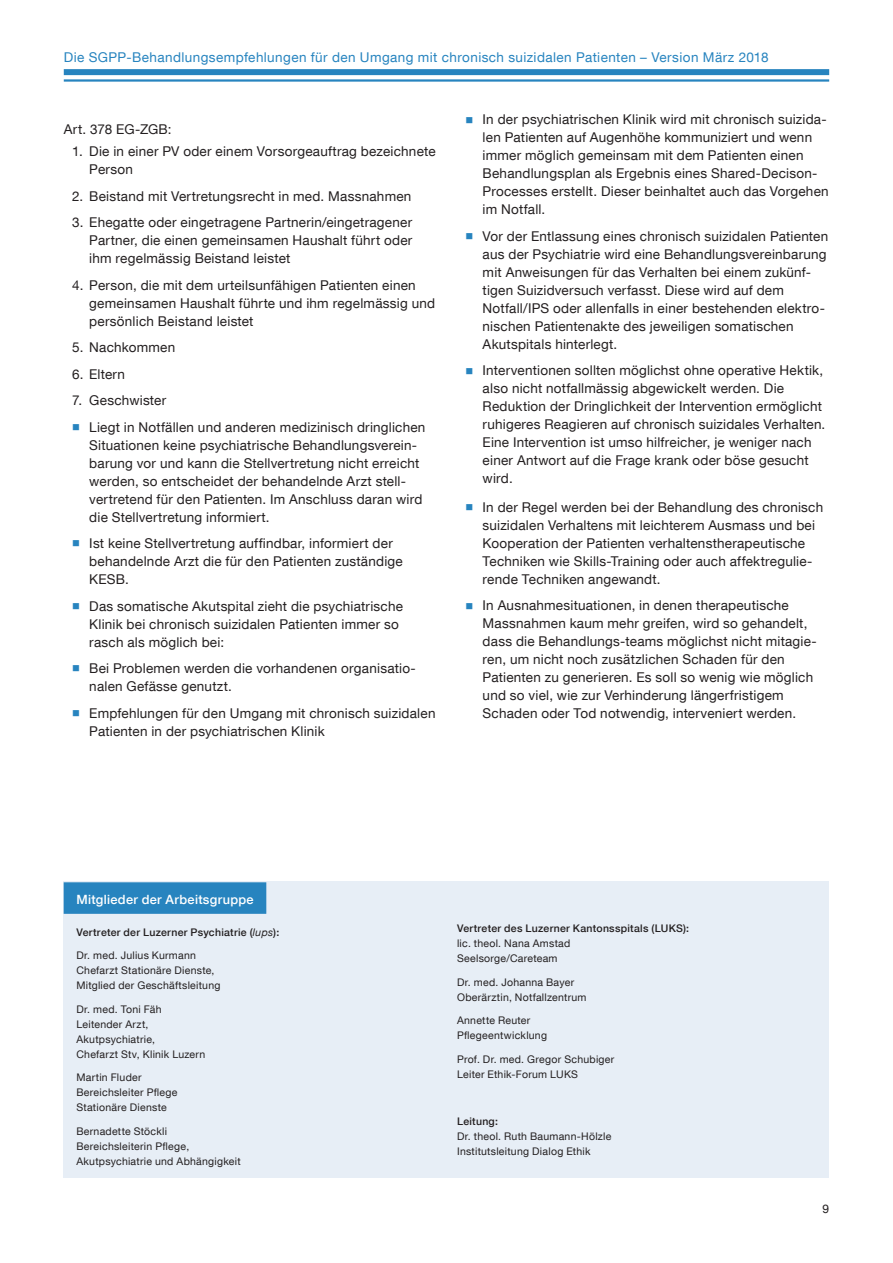
<style>
.page{position:relative;width:893px;height:1263px;background:#fff}
.page>*{position:absolute;margin:0;border:0;box-sizing:border-box;transform-origin:0 0}
.t1{font:13.5px/18px "Helvetica Neue LT Com";letter-spacing:.015em;color:#231f20}
.t2{font:13.5px "Helvetica Neue LT Com";letter-spacing:.03em;color:#2784bf}
.t3{font:500 12.75px "Helvetica Neue LT Com";letter-spacing:.025em;color:#fff}
.t4{font:12px "Helvetica Neue LT Com";color:#231f20}
.t5{font:10.5px/15px "Helvetica Neue LT Com";letter-spacing:.025em;color:#231f20}
.t6{font:500 10.5px "Helvetica Neue LT Com";letter-spacing:.025em;color:#231f20}
.s1{font-weight:400;font-style:italic}
</style>
<div class="page">
<div style="left:64px;top:69px;width:765px;height:6px;background:#2784bf"></div>
<hr style="left:64px;top:79px;width:765px;height:3px;background:#2784bf">
<div style="left:64px;top:882px;width:765px;height:296px;background:#e7eef6"></div>
<div style="left:64px;top:882px;width:202px;height:32px;background:#2784bf"></div>
<p class="t2" style="left:64px;top:49px;width:706px">Die SGPP-Behandlungsempfehlungen für den Umgang mit chronisch suizidalen Patienten – Version März 2018</p>
<p class="t1" style="left:64px;top:120px;width:109px">Art. 378 EG-ZGB:</p>
<p class="t1" style="left:89px;top:142px;width:348px;text-indent:-17px">1. Die in einer PV oder einem Vorsorgeauftrag bezeichnete<br>Person</p>
<p class="t1" style="left:72px;top:186px;width:341px">2. Beistand mit Vertretungsrecht in med. Massnahmen</p>
<p class="t1" style="left:89px;top:213px;width:325px;text-align:justify;text-indent:-17px">3. Ehegatte oder eingetragene Partnerin/eingetragener Partner, die einen gemeinsamen Haushalt führt oder ihm regelmässig Beistand leistet</p>
<p class="t1" style="left:89px;top:275px;width:347px;text-indent:-17px">4. Person, die mit dem urteilsunfähigen Patienten einen gemeinsamen Haushalt führte und ihm regelmässig und persönlich Beistand leistet</p>
<p class="t1" style="left:72px;top:338px;width:104px">5. Nachkommen</p>
<p class="t1" style="left:72px;top:364px;width:54px">6. Eltern</p>
<p class="t1" style="left:89px;top:387px;width:338px;line-height:26.5px;text-indent:-17px">7. Geschwister<br>Liegt in Notfällen und anderen medizinisch dringlichen</p>
<p class="t1" style="left:89px;top:435px;width:335px">Situationen keine psychiatrische Behandlungsverein&shy;barung vor und kann die Stellvertretung nicht erreicht werden, so entscheidet der behandelnde Arzt stell&shy;vertretend für den Patienten. Im Anschluss daran wird die Stellvertretung informiert.</p>
<p class="t1" style="left:89px;top:534px;width:315px">Ist keine Stellvertretung auffindbar, informiert der behandelnde Arzt die für den Patienten zuständige<br>KESB.</p>
<p class="t1" style="left:89px;top:596px;width:315px">Das somatische Akutspital zieht die psychiatrische<br>Klinik bei chronisch suizidalen Patienten immer so rasch als möglich bei:</p>
<p class="t1" style="left:89px;top:659px;width:327px">Bei Problemen werden die vorhandenen organisatio&shy;nalen Gefässe genutzt.</p>
<p class="t1" style="left:89px;top:703px;width:348px">Empfehlungen für den Umgang mit chronisch suizidalen<br>Patienten in der psychiatrischen Klinik</p>
<p class="t1" style="left:483px;top:110px;width:348px">In der psychiatrischen Klinik wird mit chronisch suizida&shy;len Patienten auf Augenhöhe kommuniziert und wenn immer möglich gemeinsam mit dem Patienten einen Behandlungsplan als Ergebnis eines Shared-Decison-Processes erstellt. Dieser beinhaltet auch das Vorgehen im Notfall.</p>
<p class="t1" style="left:483px;top:227px;width:347px">Vor der Entlassung eines chronisch suizidalen Patienten aus der Psychiatrie wird eine Behandlungsvereinbarung mit Anweisungen für das Verhalten bei einem zukünf&shy;tigen Suizidversuch verfasst. Diese wird auf dem Notfall/IPS oder allenfalls in einer bestehenden elektro&shy;nischen Patientenakte des jeweiligen somatischen Akutspitals hinterlegt.</p>
<p class="t1" style="left:483px;top:361px;width:344px">Interventionen sollten möglichst ohne operative Hektik, also nicht notfallmässig abgewickelt werden. Die Reduktion der Dringlichkeit der Intervention ermöglicht ruhigeres Reagieren auf chronisch suizidales Verhalten.<br>Eine Intervention ist umso hilfreicher, je weniger nach einer Antwort auf die Frage krank oder böse gesucht wird.</p>
<p class="t1" style="left:483px;top:498px;width:342px">In der Regel werden bei der Behandlung des chronisch suizidalen Verhaltens mit leichterem Ausmass und bei Kooperation der Patienten verhaltenstherapeutische Techniken wie Skills-Training oder auch affektregulie&shy;rende Techniken angewandt.</p>
<p class="t1" style="left:483px;top:596px;width:336px">In Ausnahmesituationen, in denen therapeutische Massnahmen kaum mehr greifen, wird so gehandelt, dass die Behandlungs-teams möglichst nicht mitagie&shy;ren, um nicht noch zusätzlichen Schaden für den Patienten zu generieren. Es soll so wenig wie möglich und so viel, wie zur Verhinderung längerfristigem Schaden oder Tod notwendig, interveniert werden.</p>
<p class="t3" style="left:76px;top:891px;width:179px">Mitglieder der Arbeitsgruppe</p>
<p class="t6" style="left:76px;top:925px;width:204px">Vertreter der Luzerner Psychiatrie (<span class="s1">lups</span>):</p>
<p class="t5" style="left:76px;top:947px;width:146px">Dr. med. Julius Kurmann<br>Chefarzt Stationäre Dienste,<br>Mitglied der Geschäftsleitung</p>
<p class="t5" style="left:76px;top:1001px;width:130px">Dr. med. Toni Fäh<br>Leitender Arzt,<br>Akutpsychiatrie,<br>Chefarzt Stv, Klinik Luzern</p>
<p class="t5" style="left:76px;top:1070px;width:103px">Martin Fluder<br>Bereichsleiter Pflege<br>Stationäre Dienste</p>
<p class="t5" style="left:76px;top:1123px;width:166px">Bernadette Stöckli<br>Bereichsleiterin Pflege,<br>Akutpsychiatrie und Abhängigkeit</p>
<p class="t6" style="left:457px;top:922px;width:233px">Vertreter des Luzerner Kantonsspitals (LUKS):</p>
<p class="t5" style="left:457px;top:935px;width:115px">lic. theol. Nana Amstad<br>Seelsorge/Careteam</p>
<p class="t5" style="left:457px;top:974px;width:131px">Dr. med. Johanna Bayer<br>Oberärztin, Notfallzentrum</p>
<p class="t5" style="left:457px;top:1012px;width:92px">Annette Reuter<br>Pflegeentwicklung</p>
<p class="t5" style="left:457px;top:1051px;width:159px">Prof. Dr. med. Gregor Schubiger<br>Leiter Ethik-Forum LUKS</p>
<p class="t6" style="left:457px;top:1114px;width:42px">Leitung:</p>
<p class="t5" style="left:457px;top:1128px;width:156px">Dr. theol. Ruth Baumann-Hölzle<br>Institutsleitung Dialog Ethik</p>
<p class="t4" style="left:822px;top:1201px;width:8px">9</p>
</div>
